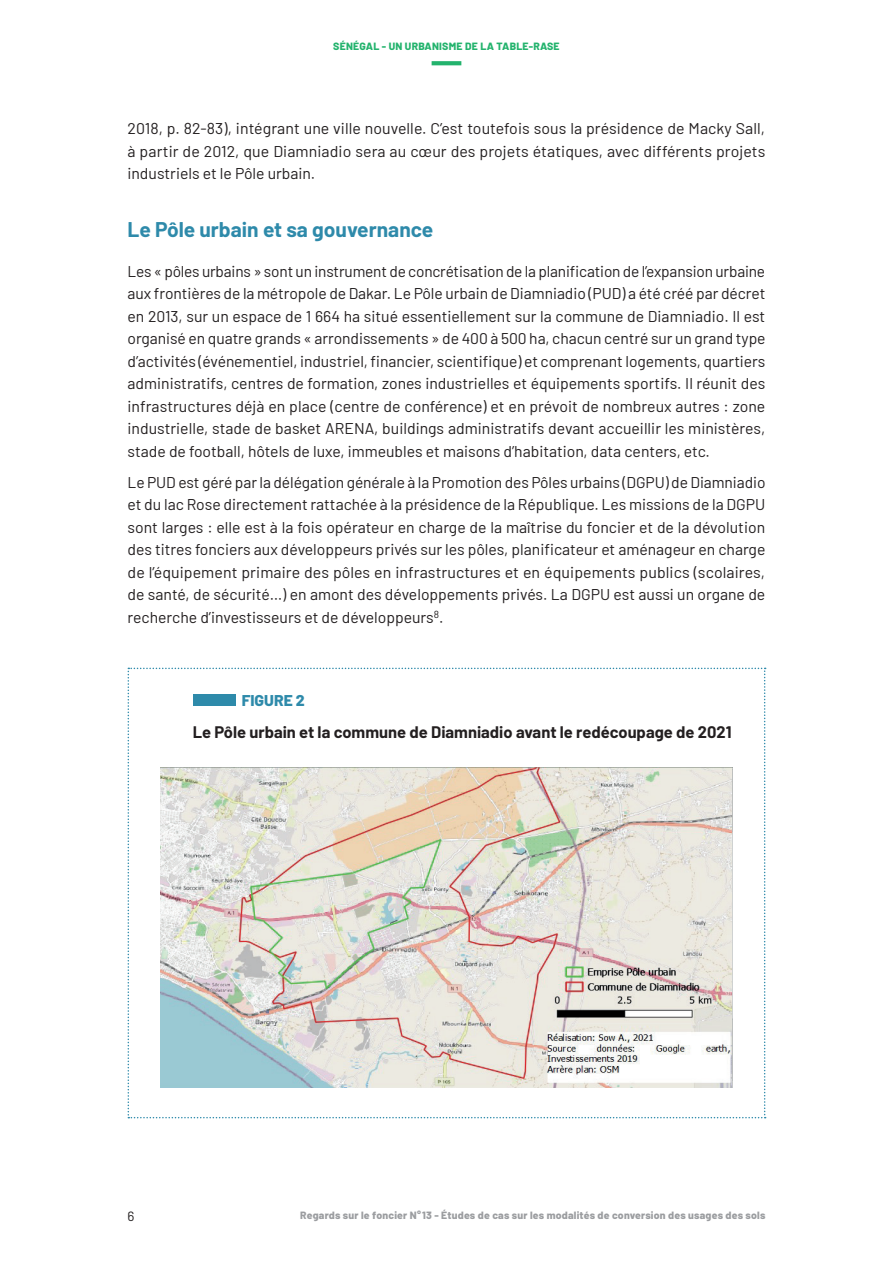
<style>
.page{position:relative;width:893px;height:1263px;background:#fff}
.page>*{position:absolute;margin:0;border:0;box-sizing:border-box;transform-origin:0 0}
.t1{font:700 20.85px "Barlow";color:#2e8aaa}
.t2{font:700 19.5px "Calibri";color:#000001}
.t3{font:700 16.35px "Barlow";color:#231f20}
.t4{font:15.6px/22.5px "Barlow";color:#231f20;text-align:justify}
.t5{font:800 15.6px "Barlow";color:#2e8aaa}
.t6{font:13.5px "Barlow";color:#231f20}
.t7{font:800 10.5px "Barlow";letter-spacing:.02em;color:#9b9da0}
.t8{font:800 10.5px "Barlow";letter-spacing:.02em;color:#23b36d}
</style>
<div class="page">
<svg style="left:432px;top:61px;width:29px;height:4px"></svg>
<svg style="left:128px;top:668px;width:638px;height:450px"></svg>
<img style="left:161px;top:767px;width:571px;height:321px">
<p class="t8" style="left:333px;top:38px;width:228px">SÉNÉGAL - UN URBANISME DE LA TABLE-RASE</p>
<p class="t4" style="left:128px;top:116px;width:639px">2018, p. 82-83), intégrant une ville nouvelle. C’est toutefois sous la présidence de Macky Sall, à partir de 2012, que Diamniadio sera au cœur des projets étatiques, avec différents projets industriels et le Pôle urbain.</p>
<h1 class="t1" style="left:128px;top:214px;width:307px">Le Pôle urbain et sa gouvernance</h1>
<p class="t4" style="left:128px;top:259px;width:639px">Les « pôles urbains » sont un instrument de concrétisation de la planification de l’expansion urbaine aux frontières de la métropole de Dakar. Le Pôle urbain de Diamniadio (PUD) a été créé par décret en 2013, sur un espace de 1 664 ha situé essentiellement sur la commune de Diamniadio. Il est organisé en quatre grands « arrondissements » de 400 à 500 ha, chacun centré sur un grand type d’activités (événementiel, industriel, financier, scientifique) et comprenant logements, quartiers administratifs, centres de formation, zones industrielles et équipements sportifs. Il réunit des infrastructures déjà en place (centre de conférence) et en prévoit de nombreux autres : zone industrielle, stade de basket ARENA, buildings administratifs devant accueillir les ministères, stade de football, hôtels de luxe, immeubles et maisons d’habitation, data centers, etc.</p>
<p class="t4" style="left:128px;top:470px;width:639px">Le PUD est géré par la délégation générale à la Promotion des Pôles urbains (DGPU) de Diamniadio et du lac Rose directement rattachée à la présidence de la République. Les missions de la DGPU sont larges : elle est à la fois opérateur en charge de la maîtrise du foncier et de la dévolution des titres fonciers aux développeurs privés sur les pôles, planificateur et aménageur en charge de l’équipement primaire des pôles en infrastructures et en équipements publics (scolaires, de santé, de sécurité…) en amont des développements privés. La DGPU est aussi un organe de recherche d’investisseurs et de développeurs<sup>8</sup>.</p>
<p class="t5" style="left:242px;top:689px;width:65px">FIGURE 2</p>
<p class="t3" style="left:193px;top:720px;width:540px">Le Pôle urbain et la commune de Diamniadio avant le redécoupage de 2021</p>
<p class="t2" style="left:154px;top:727px;width:220px">Localisation du pole urbain</p>
<p class="t6" style="left:128px;top:1207px;width:8px">6</p>
<p class="t7" style="left:300px;top:1208px;width:467px">Regards sur le foncier N°13 - Études de cas sur les modalités de conversion des usages des sols</p>
</div>
